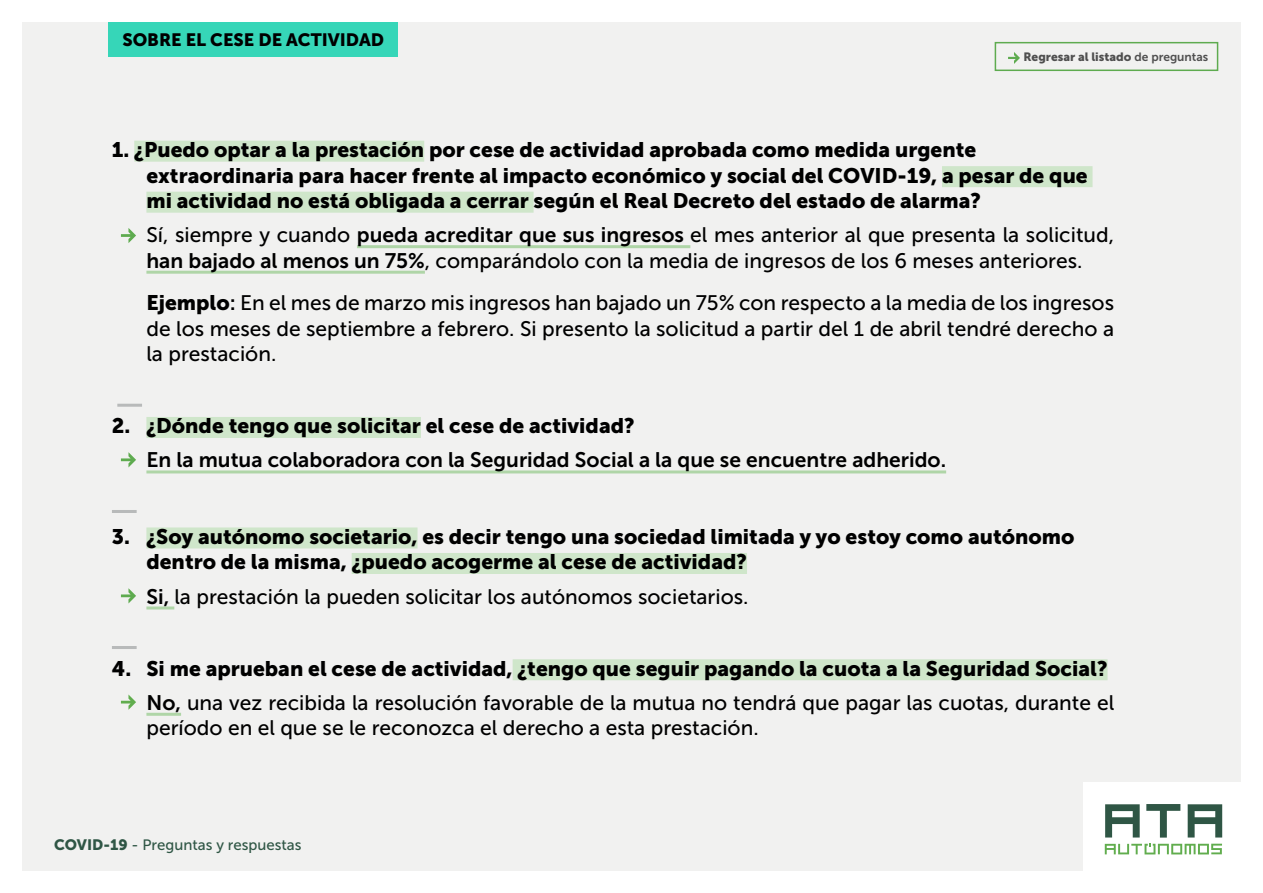
<style>
.page{position:relative;width:1263px;height:893px;background:#fff}
.page>*{position:absolute;margin:0;border:0;box-sizing:border-box;transform-origin:0 0}
.t1{font:21px/25.5px "Museo Sans 500";color:#000}
.t2{font:21px/25.5px "Museo Sans 900";color:#000}
.t3{font:21px "Museo Sans 700";color:#000}
.t4{font:17.85px "Museo Sans 900";color:#000}
.t5{font:15px "Museo Sans 500";color:#2f5645}
.t6{font:12px "Museo Sans 900";color:#4f4f4f}
.s1{font-family:"Museo Sans 700"}
.s2{font-family:"Museo Sans 900"}
</style>
<div class="page">
<div style="left:22px;top:22px;width:1219px;height:849px;background:#f1f1f0"></div>
<div style="left:1083px;top:782px;width:170px;height:105px;background:#fff"></div>
<svg style="left:1105px;top:804px;width:117px;height:50px"></svg>
<div style="left:108px;top:22px;width:290px;height:34px;background:#36d6b8"></div>
<div style="left:134px;top:141px;width:290px;height:21px;background:#cfe6ca"></div>
<div style="left:942px;top:166px;width:150px;height:21px;background:#cfe6ca"></div>
<div style="left:146px;top:192px;width:388px;height:21px;background:#cfe6ca"></div>
<hr style="left:357px;top:245px;width:333px;height:3px;background:#afd5a7">
<hr style="left:146px;top:271px;width:279px;height:3px;background:#afd5a7">
<div style="left:146px;top:417px;width:275px;height:21px;background:#cfe6ca"></div>
<hr style="left:146px;top:470px;width:800px;height:3px;background:#afd5a7">
<div style="left:146px;top:527px;width:271px;height:21px;background:#cfe6ca"></div>
<div style="left:352px;top:553px;width:395px;height:21px;background:#cfe6ca"></div>
<hr style="left:146px;top:606px;width:28px;height:3px;background:#afd5a7">
<div style="left:513px;top:659px;width:594px;height:21px;background:#cfe6ca"></div>
<hr style="left:146px;top:713px;width:35px;height:3px;background:#afd5a7">
<svg style="left:121px;top:228px;width:15px;height:15px"></svg>
<hr style="left:117px;top:404px;width:25px;height:3px;background:#b8baba">
<svg style="left:121px;top:452px;width:15px;height:15px"></svg>
<hr style="left:112px;top:510px;width:25px;height:3px;background:#b8baba">
<svg style="left:121px;top:588px;width:15px;height:15px"></svg>
<hr style="left:112px;top:646px;width:25px;height:3px;background:#b8baba">
<svg style="left:121px;top:694px;width:15px;height:16px"></svg>
<svg style="left:1008px;top:52px;width:12px;height:12px"></svg>
<div style="left:995px;top:42px;width:223px;height:29px;border:2px solid #5eab4f"></div>
<p class="t4" style="left:122px;top:30px;width:263px">SOBRE EL CESE DE ACTIVIDAD</p>
<p class="t6" style="left:1023px;top:50px;width:186px">Regresar al listado <span class="s1">de preguntas</span></p>
<p class="t2" style="left:146px;top:137px;width:943px;text-indent:-35px">1. ¿Puedo optar a la prestación por cese de actividad aprobada como medida urgente extraordinaria para hacer frente al impacto económico y social del COVID-19, a pesar de que mi actividad no está obligada a cerrar según el Real Decreto del estado de alarma?</p>
<p class="t1" style="left:146px;top:222px;width:969px">Sí, siempre y cuando <span class="s1">pueda acreditar que sus ingresos</span> el mes anterior al que presenta la solicitud, <span class="s1">han bajado al menos un 75%</span>, comparándolo con la media de ingresos de los 6 meses anteriores.</p>
<p class="t1" style="left:146px;top:290px;width:969px;text-align:justify"><span class="s2">Ejemplo</span><span class="s1">:</span> En el mes de marzo mis ingresos han bajado un 75% con respecto a la media de los ingresos de los meses de septiembre a febrero. Si presento la solicitud a partir del 1 de abril tendré derecho a la prestación.</p>
<p class="t2" style="left:112px;top:413px;width:524px">2. ¿Dónde tengo que solicitar el cese de actividad?</p>
<p class="t3" style="left:146px;top:448px;width:801px">En la mutua colaboradora con la Seguridad Social a la que se encuentre adherido.</p>
<p class="t2" style="left:146px;top:524px;width:929px;text-indent:-35px">3. ¿Soy autónomo societario, es decir tengo una sociedad limitada y yo estoy como autónomo dentro de la misma, ¿puedo acogerme al cese de actividad?</p>
<p class="t1" style="left:146px;top:584px;width:604px"><span class="s1">Si,</span> la prestación la pueden solicitar los autónomos societarios.</p>
<p class="t2" style="left:112px;top:656px;width:997px">4. Si me aprueban el cese de actividad, ¿tengo que seguir pagando la cuota a la Seguridad Social?</p>
<p class="t1" style="left:146px;top:690px;width:969px"><span class="s1">No,</span> una vez recibida la resolución favorable de la mutua no tendrá que pagar las cuotas, durante el período en el que se le reconozca el derecho a esta prestación.</p>
<p class="t5" style="left:54px;top:837px;width:249px"><span class="s2">COVID-19</span> - Preguntas y respuestas</p>
</div>
